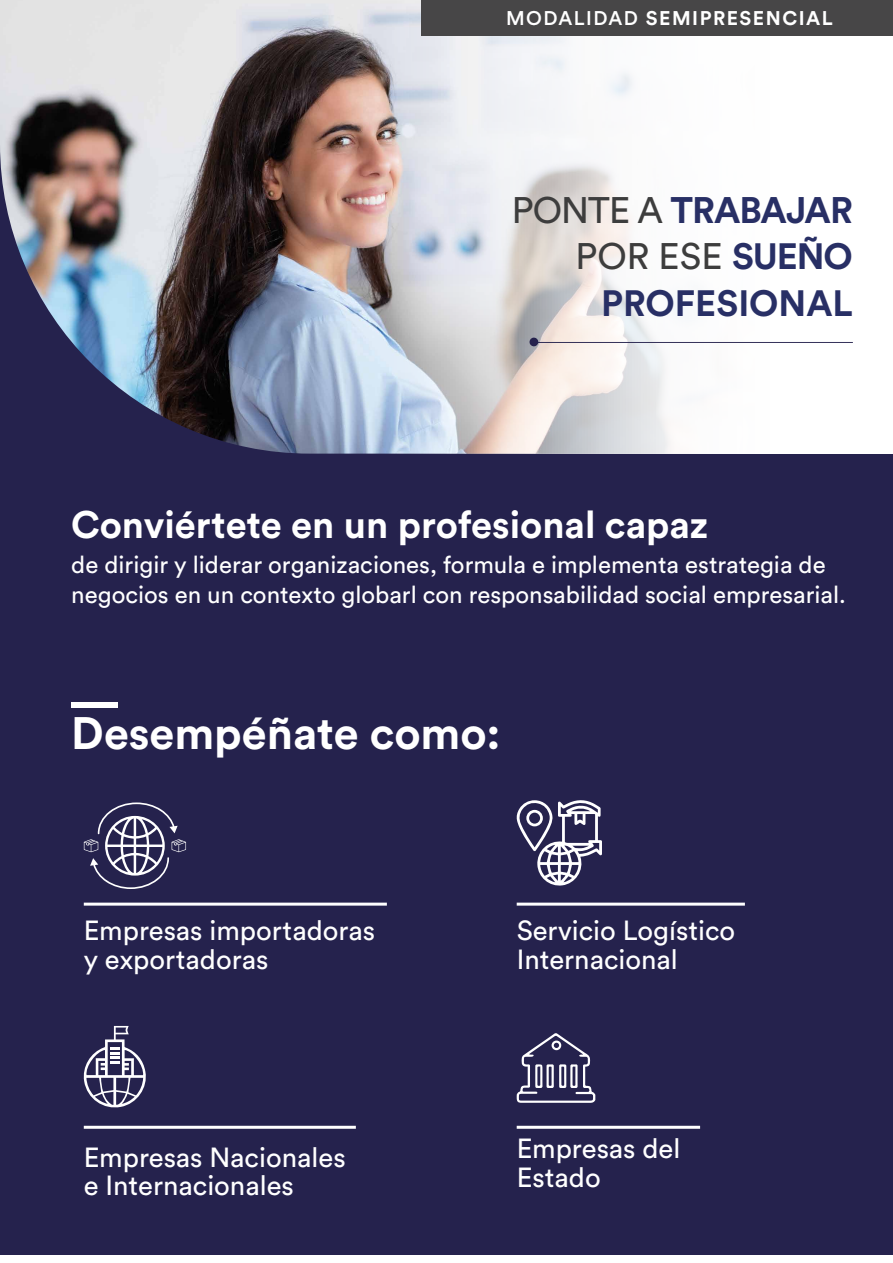
<style>
.page{position:relative;width:893px;height:1263px;background:#25224d}
.page>*{position:absolute;margin:0;border:0;box-sizing:border-box;transform-origin:0 0}
.t1{font:700 45px "Circular Std";color:#fff}
.t2{font:700 37.95px "Circular Std";color:#fff}
.t3{font:36.6px/46.5px "Circular Std";color:#3d3d3d;text-align:right}
.t4{font:700 36.3px "Circular Std";color:#282f65}
.t5{font:27.45px/28.5px "Circular Std";color:#fff}
.t6{font:24px/30px "Circular Std";color:#fff}
.t7{font:700 19.65px "Circular Std";letter-spacing:.075em;color:#fff}
.s1{font-weight:500}
.s2{font-weight:700;color:#282f65}
.s3{font-weight:700;font-size:36.3px;color:#282f65}
</style>
<div class="page">
<div style="left:71px;top:702px;width:46px;height:6px;background:#fff"></div>
<img style="left:0;top:0;width:385px;height:454px">
<svg style="left:385px;top:0;width:508px;height:454px"></svg>
<svg style="left:539px;top:342px;width:314px;height:1px"></svg>
<svg style="left:529px;top:337px;width:10px;height:10px"></svg>
<div style="left:421px;top:0;width:472px;height:36px;background:#474647"></div>
<hr style="left:84px;top:903px;width:303px;height:3px;background:#fff">
<hr style="left:517px;top:903px;width:228px;height:3px;background:#fff">
<hr style="left:84px;top:1126px;width:272px;height:3px;background:#fff">
<hr style="left:517px;top:1126px;width:183px;height:3px;background:#fff">
<div style="left:0;top:1256px;width:893px;height:7px;background:#fff"></div>
<svg style="left:83px;top:1026px;width:63px;height:82px"></svg>
<svg style="left:84px;top:802px;width:102px;height:87px"></svg>
<svg style="left:516px;top:800px;width:86px;height:86px"></svg>
<svg style="left:517px;top:1033px;width:78px;height:70px"></svg>
<p class="t7" style="left:506px;top:6px;width:328px"><span class="s1">MODALIDAD</span> SEMIPRESENCIAL</p>
<h3 class="t3" style="left:512px;top:186px;width:343px">PONTE A <span class="s2">TRABAJAR<br></span>POR ESE <span class="s3">SUEÑO</span></h3>
<h3 class="t4" style="left:601px;top:280px;width:253px">PROFESIONAL</h3>
<h2 class="t2" style="left:71px;top:500px;width:638px">Conviértete en un profesional capaz</h2>
<p class="t6" style="left:71px;top:550px;width:776px">de dirigir y liderar organizaciones, formula e implementa estrategia de negocios en un contexto globarl con responsabilidad social empresarial.</p>
<h1 class="t1" style="left:71px;top:704px;width:431px">Desempéñate como:</h1>
<p class="t5" style="left:84px;top:916px;width:293px">Empresas importadoras y exportadoras</p>
<p class="t5" style="left:517px;top:916px;width:220px">Servicio Logístico<br>Internacional</p>
<p class="t5" style="left:84px;top:1142px;width:263px">Empresas Nacionales e Internacionales</p>
<p class="t5" style="left:517px;top:1134px;width:165px">Empresas del<br>Estado</p>
</div>
